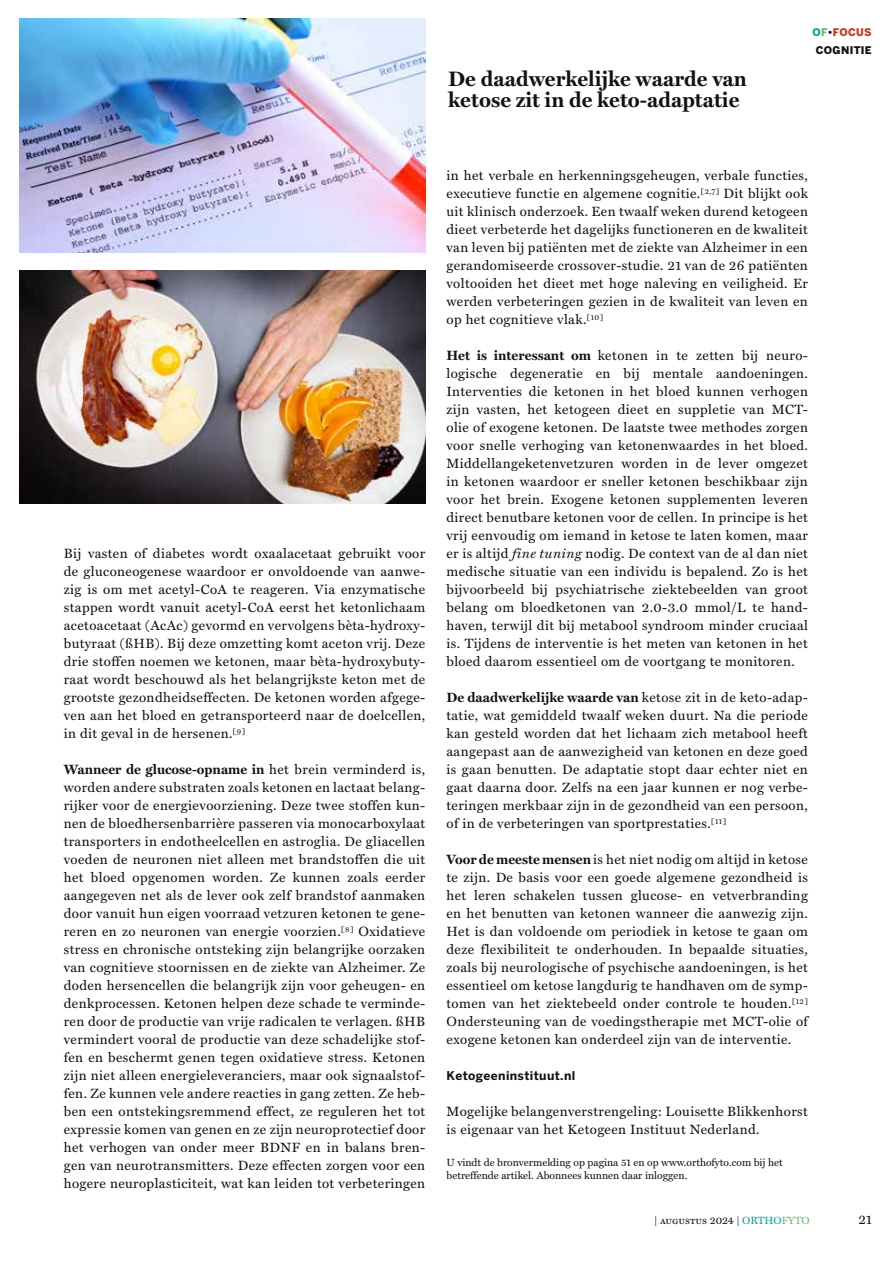
<style>
.page{position:relative;width:893px;height:1263px;background:#fff}
.page>*{position:absolute;margin:0;border:0;box-sizing:border-box;transform-origin:0 0}
.t1{font:700 21px/21px "Miller Text";color:#121212}
.t2{font:13.5px/18px "Miller Text";letter-spacing:.03em;color:#121212;text-align:justify}
.t3{font:700 12px "Benton Sans";letter-spacing:.03em;color:#121212}
.t4{font:10.5px/13.5px "Miller Text";color:#121212}
.t5{font:10.5px "Miller Text SC";color:#121212}
.t6{font:900 10.5px/18px "Benton Sans";letter-spacing:.03em;color:#121212;text-align:center}
.s1{color:#00a695}
.s2{color:#66b972}
.s3{color:#c63927}
.s4{font-weight:700}
.s5{font-style:italic}
.s6{font-family:"Miller Text";color:#00a695}
.s7{font-family:"Miller Text";color:#66b972}
</style>
<div class="page">
<img style="left:19px;top:18px;width:406px;height:234px">
<img style="left:19px;top:270px;width:406px;height:233px">
<h1 class="t1" style="left:448px;top:68px;width:300px">De daadwerkelijke waarde van ketose zit in de keto-adaptatie</h1>
<p class="t6" style="left:813px;top:23px;width:61px"><span class="s1">O</span><span class="s2">F</span>•<span class="s3">FOCUS<br></span>COGNITIE</p>
<p class="t2" style="left:64px;top:544px;width:363px">Bij vasten of diabetes wordt oxaalacetaat gebruikt voor de gluconeogenese waardoor er onvoldoende van aanwe&shy;zig is om met acetyl-CoA te reageren. Via enzymatische stappen wordt vanuit acetyl-CoA eerst het ketonlichaam acetoacetaat (AcAc) gevormd en vervolgens bèta-hydroxy&shy;butyraat (ßHB). Bij deze omzetting komt aceton vrij. Deze drie stoffen noemen we ketonen, maar bèta-hydroxybuty&shy;raat wordt beschouwd als het belangrijkste keton met de grootste gezondheidseffecten. De ketonen worden afgege&shy;ven aan het bloed en getransporteerd naar de doelcellen, in dit geval in de hersenen.<sup>[9]</sup></p>
<p class="t2" style="left:64px;top:760px;width:363px"><span class="s4">Wanneer de glucose-opname in</span> het brein verminderd is, worden andere substraten zoals ketonen en lactaat belang&shy;rijker voor de energievoorziening. Deze twee stoffen kun&shy;nen de bloedhersenbarrière passeren via monocarboxylaat transporters in endotheelcellen en astroglia. De gliacellen voeden de neuronen niet alleen met brandstoffen die uit het bloed opgenomen worden. Ze kunnen zoals eerder aangegeven net als de lever ook zelf brandstof aanmaken door vanuit hun eigen voorraad vetzuren ketonen te gene&shy;reren en zo neuronen van energie voorzien.<sup>[8]</sup> Oxidatieve stress en chronische ontsteking zijn belangrijke oorzaken van cognitieve stoornissen en de ziekte van Alzheimer. Ze doden hersencellen die belangrijk zijn voor geheugen- en denkprocessen. Ketonen helpen deze schade te verminde&shy;ren door de productie van vrije radicalen te verlagen. ßHB vermindert vooral de productie van deze schadelijke stof&shy;fen en beschermt genen tegen oxidatieve stress. Ketonen zijn niet alleen energieleveranciers, maar ook signaalstof&shy;fen. Ze kunnen vele andere reacties in gang zetten. Ze heb&shy;ben een ontstekingsremmend effect, ze reguleren het tot expressie komen van genen en ze zijn neuroprotectief door het verhogen van onder meer BDNF en in balans bren&shy;gen van neurotransmitters. Deze effecten zorgen voor een hogere neuroplasticiteit, wat kan leiden tot verbeteringen</p>
<p class="t2" style="left:446px;top:166px;width:363px">in het verbale en herkenningsgeheugen, verbale functies, executieve functie en algemene cognitie.<sup>[2,7]</sup> Dit blijkt ook uit klinisch onderzoek. Een twaalf weken durend ketogeen dieet verbeterde het dagelijks functioneren en de kwaliteit van leven bij patiënten met de ziekte van Alzheimer in een gerandomiseerde crossover-studie. 21 van de 26 patiënten voltooiden het dieet met hoge naleving en veiligheid. Er werden verbeteringen gezien in de kwaliteit van leven en op het cognitieve vlak.<sup>[10]</sup></p>
<p class="t2" style="left:446px;top:346px;width:363px"><span class="s4">Het is interessant om</span> ketonen in te zetten bij neuro&shy;logische degeneratie en bij mentale aandoeningen.<br>Interventies die ketonen in het bloed kunnen verhogen zijn vasten, het ketogeen dieet en suppletie van MCT&shy;olie of exogene ketonen. De laatste twee methodes zorgen voor snelle verhoging van ketonenwaardes in het bloed.<br>Middellangeketenvetzuren worden in de lever omgezet in ketonen waardoor er sneller ketonen beschikbaar zijn voor het brein. Exogene ketonen supplementen leveren direct benutbare ketonen voor de cellen. In principe is het vrij eenvoudig om iemand in ketose te laten komen, maar er is altijd <span class="s5">fine tuning</span> nodig. De context van de al dan niet medische situatie van een individu is bepalend. Zo is het bijvoorbeeld bij psychiatrische ziektebeelden van groot belang om bloedketonen van 2.0-3.0 mmol/L te hand&shy;haven, terwijl dit bij metabool syndroom minder cruciaal is. Tijdens de interventie is het meten van ketonen in het bloed daarom essentieel om de voortgang te monitoren.</p>
<p class="t2" style="left:446px;top:688px;width:363px"><span class="s4">De daadwerkelijke waarde van</span> ketose zit in de keto-adap&shy;tatie, wat gemiddeld twaalf weken duurt. Na die periode kan gesteld worden dat het lichaam zich metabool heeft aangepast aan de aanwezigheid van ketonen en deze goed is gaan benutten. De adaptatie stopt daar echter niet en gaat daarna door. Zelfs na een jaar kunnen er nog verbe&shy;teringen merkbaar zijn in de gezondheid van een persoon, of in de verbeteringen van sportprestaties.<sup>[11]</sup></p>
<p class="t2" style="left:446px;top:850px;width:363px"><span class="s4">Voor de meeste mensen</span> is het niet nodig om altijd in ketose te zijn. De basis voor een goede algemene gezondheid is het leren schakelen tussen glucose- en vetverbranding en het benutten van ketonen wanneer die aanwezig zijn.<br>Het is dan voldoende om periodiek in ketose te gaan om deze flexibiliteit te onderhouden. In bepaalde situaties, zoals bij neurologische of psychische aandoeningen, is het essentieel om ketose langdurig te handhaven om de symp&shy;tomen van het ziektebeeld onder controle te houden.<sup>[12] </sup>Ondersteuning van de voedingstherapie met MCT-olie of exogene ketonen kan onderdeel zijn van de interventie.</p>
<p class="t3" style="left:446px;top:1068px;width:130px">Ketogeeninstituut.nl</p>
<p class="t2" style="left:446px;top:1102px;width:363px">Mogelijke belangenverstrengeling: Louisette Blikkenhorst is eigenaar van het Ketogeen Instituut Nederland.</p>
<p class="t4" style="left:446px;top:1155px;width:338px">U vindt de bronvermelding op pagina 51 en op www.orthofyto.com bij het betreffende artikel. Abonnees kunnen daar inloggen.</p>
<p class="t5" style="left:654px;top:1214px;width:157px">| augustus 2024 | <span class="s6">ORTHO</span><span class="s7">FYTO</span></p>
<p class="t2" style="left:858px;top:1210px;width:15px">21</p>
</div>
